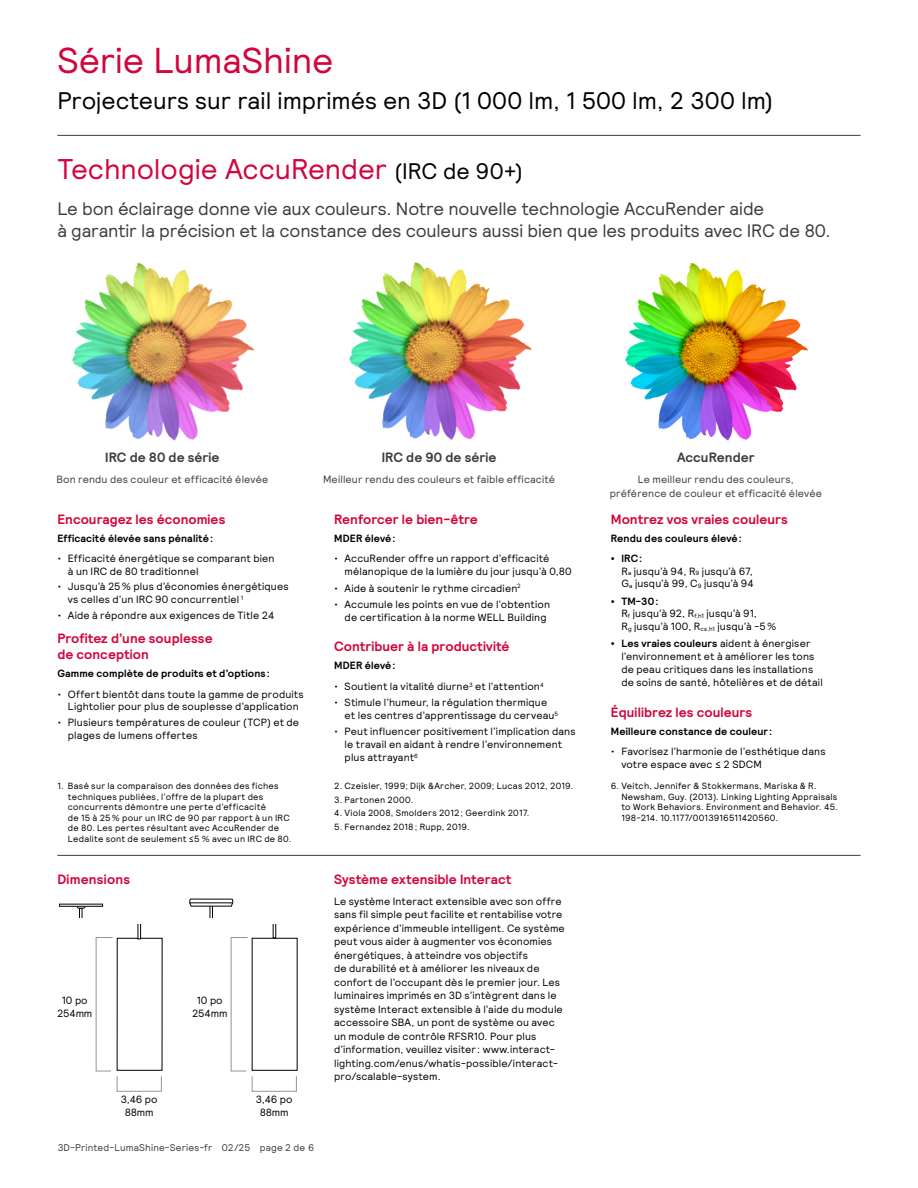
<style>
.page{position:relative;width:918px;height:1188px;background:#fff}
.page>*{position:absolute;margin:0;border:0;box-sizing:border-box;transform-origin:0 0}
.t1{font:36px "Signify Relative";color:#d2053c}
.t2{font:28.5px "Signify Relative";letter-spacing:-.005em;color:#d2053c}
.t3{font:24px "Signify Relative";color:#000}
.t4{font:18px/22.5px "Signify Relative";letter-spacing:-.01em;color:#3c3c41}
.t5{font:700 13.5px/16.5px "Signify Relative";letter-spacing:.005em;color:#d2053c}
.t6{font:700 13.5px "Signify Relative";color:#3c3c41}
.t7{font:10.5px/13.5px "Signify Relative";letter-spacing:.015em;color:#000}
.t8{font:10.5px/13.5px "Signify Relative";letter-spacing:.015em;color:#3c3c41;text-align:center}
.t9{font:700 10.5px "Signify Relative";letter-spacing:.015em;color:#000}
.t10{font:10.5px/12.6px "Signify Relative";letter-spacing:-.005em;color:#000;text-align:center}
.t11{font:10.2px "Signify Relative";color:#000}
.t12{font:9.75px "Signify Relative";letter-spacing:.015em;color:#3c3c41}
.t13{font:9px/10.5px "Signify Relative";letter-spacing:.03em;color:#000}
.s1{font-size:22.5px;color:#000}
.s2{font-weight:700}
.s3{font-size:6.15px}
</style>
<div class="page">
<hr style="left:57px;top:135px;width:804px;height:1px;background:#3c3c41">
<img style="left:72px;top:263px;width:183px;height:178px">
<img style="left:349px;top:262px;width:183px;height:178px">
<img style="left:625px;top:263px;width:183px;height:178px">
<hr style="left:57px;top:855px;width:804px;height:1px;background:#3c3c41">
<svg style="left:76px;top:907px;width:10px;height:11px"></svg>
<svg style="left:189px;top:898px;width:45px;height:20px"></svg>
<div style="left:59px;top:904px;width:44px;height:3px;border:1px solid #000"></div>
<svg style="left:138px;top:924px;width:3px;height:15px"></svg>
<svg style="left:273px;top:924px;width:3px;height:14px"></svg>
<svg style="left:95px;top:937px;width:18px;height:135px"></svg>
<svg style="left:230px;top:937px;width:18px;height:135px"></svg>
<div style="left:117px;top:1076px;width:45px;height:16px;border:1px solid #939598"></div>
<div style="left:252px;top:1076px;width:45px;height:16px;border:1px solid #939598"></div>
<h1 class="t1" style="left:57px;top:37px;width:278px">Série LumaShine</h1>
<h3 class="t3" style="left:57px;top:85px;width:717px">Projecteurs sur rail imprimés en 3D (1 000 lm, 1 500 lm, 2 300 lm)</h3>
<h2 class="t2" style="left:57px;top:150px;width:467px">Technologie AccuRender <span class="s1">(IRC de 90+)</span></h2>
<h3 class="t4" style="left:57px;top:196px;width:775px">Le bon éclairage donne vie aux couleurs. Notre nouvelle technologie AccuRender aide<br>à garantir la précision et la constance des couleurs aussi bien que les produits avec IRC de 80.</h3>
<p class="t6" style="left:105px;top:448px;width:116px">IRC de 80 de série</p>
<p class="t8" style="left:56px;top:472px;width:213px">Bon rendu des couleur et efficacité élevée</p>
<p class="t5" style="left:57px;top:510px;width:170px">Encouragez les économies</p>
<p class="t9" style="left:57px;top:531px;width:157px">Efficacité élevée sans pénalité:</p>
<p class="t7" style="left:68px;top:551px;width:208px;line-height:12.8px;text-indent:-10px">• Efficacité énergétique se comparant bien à un IRC de 80 traditionnel</p>
<p class="t7" style="left:68px;top:580px;width:222px;line-height:12.8px;text-indent:-11px">• Jusqu’à 25% plus d’économies énergétiques vs celles d’un IRC 90 concurrentiel <sup>1</sup></p>
<p class="t7" style="left:57px;top:608px;width:218px">• Aide à répondre aux exigences de Title 24</p>
<p class="t5" style="left:57px;top:630px;width:157px">Profitez d’une souplesse de conception</p>
<p class="t9" style="left:57px;top:667px;width:214px">Gamme complète de produits et d’options:</p>
<p class="t7" style="left:57px;top:687px;width:248px;line-height:12.8px;text-align:center">• Offert bientôt dans toute la gamme de produits<br>Lightolier pour plus de souplesse d’application</p>
<p class="t7" style="left:68px;top:716px;width:233px;line-height:12.8px;text-indent:-10px">• Plusieurs températures de couleur (TCP) et de plages de lumens offertes</p>
<p class="t6" style="left:382px;top:448px;width:116px">IRC de 90 de série</p>
<p class="t8" style="left:323px;top:472px;width:234px">Meilleur rendu des couleurs et faible efficacité</p>
<p class="t5" style="left:334px;top:510px;width:145px">Renforcer le bien-être</p>
<p class="t9" style="left:334px;top:531px;width:63px">MDER élevé:</p>
<p class="t7" style="left:345px;top:551px;width:229px;text-indent:-10px">• AccuRender offre un rapport d’efficacité mélanopique de la lumière du jour jusqu’à 0,80</p>
<p class="t7" style="left:334px;top:581px;width:188px">• Aide à soutenir le rythme circadien<sup>2</sup></p>
<p class="t7" style="left:345px;top:597px;width:207px;text-indent:-10px">• Accumule les points en vue de l’obtention de certification à la norme WELL Building</p>
<p class="t5" style="left:334px;top:638px;width:177px">Contribuer à la productivité</p>
<p class="t9" style="left:334px;top:659px;width:63px">MDER élevé:</p>
<p class="t7" style="left:334px;top:679px;width:211px">• Soutient la vitalité diurne<sup>3</sup> et l’attention<sup>4</sup></p>
<p class="t7" style="left:345px;top:695px;width:215px;text-indent:-10px">• Stimule l’humeur, la régulation thermique et les centres d’apprentissage du cerveau<sup>5</sup></p>
<p class="t7" style="left:345px;top:724px;width:233px;text-indent:-10px">• Peut influencer positivement l’implication dans le travail en aidant à rendre l’environnement plus attrayant<sup>6</sup></p>
<p class="t13" style="left:68px;top:780px;width:225px;text-indent:-11px">1. Basé sur la comparaison des données des fiches techniques publiées, l’offre de la plupart des concurrents démontre une perte d’efficacité<br>de 15 à 25% pour un IRC de 90 par rapport à un IRC de 80. Les pertes résultant avec AccuRender de Ledalite sont de seulement ≤5 % avec un IRC de 80.</p>
<p class="t13" style="left:334px;top:780px;width:241px">2. Czeisler, 1999; Dijk &amp;Archer, 2009; Lucas 2012, 2019.</p>
<p class="t13" style="left:334px;top:794px;width:81px">3. Partonen 2000.</p>
<p class="t13" style="left:334px;top:807px;width:197px">4. Viola 2008, Smolders 2012; Geerdink 2017.</p>
<p class="t13" style="left:334px;top:821px;width:137px">5. Fernandez 2018; Rupp, 2019.</p>
<p class="t5" style="left:57px;top:870px;width:74px">Dimensions</p>
<p class="t10" style="left:57px;top:994px;width:37px">10 po<br>254mm</p>
<p class="t7" style="left:121px;top:1093px;width:38px;line-height:12.6px;text-align:center">3,46 po<br>88mm</p>
<p class="t10" style="left:192px;top:994px;width:37px">10 po<br>254mm</p>
<p class="t7" style="left:256px;top:1093px;width:38px;line-height:12.6px;text-align:center">3,46 po<br>88mm</p>
<p class="t11" style="left:68px;top:1138px;width:26px">3.46"</p>
<p class="t11" style="left:199px;top:1138px;width:26px">3.46"</p>
<p class="t12" style="left:57px;top:1141px;width:258px">3D-Printed-LumaShine-Series-fr 02/25 page 2 de 6</p>
<p class="t5" style="left:334px;top:870px;width:179px">Système extensible Interact</p>
<p class="t7" style="left:334px;top:894px;width:232px">Le système Interact extensible avec son offre sans fil simple peut facilite et rentabilise votre expérience d’immeuble intelligent. Ce système peut vous aider à augmenter vos économies énergétiques, à atteindre vos objectifs<br>de durabilité et à améliorer les niveaux de confort de l’occupant dès le premier jour. Les luminaires imprimés en 3D s’intègrent dans le système Interact extensible à l’aide du module accessoire SBA, un pont de système ou avec un module de contrôle RFSR10. Pour plus d’information, veuillez visiter: www.interact&shy;lighting.com/enus/whatis-possible/interact&shy;pro/scalable-system.</p>
<p class="t6" style="left:677px;top:448px;width:79px">AccuRender</p>
<p class="t8" style="left:610px;top:472px;width:214px">Le meilleur rendu des couleurs, préférence de couleur et efficacité élevée</p>
<p class="t5" style="left:611px;top:510px;width:179px">Montrez vos vraies couleurs</p>
<p class="t9" style="left:611px;top:531px;width:133px">Rendu des couleurs élevé:</p>
<p class="t7" style="left:621px;top:551px;width:134px;line-height:12.8px;text-indent:-10px"><span class="s2">• IRC:<br></span>R<span class="s3">a</span> jusqu’à 94, R<span class="s3">9</span> jusqu’à 67,<br>G<span class="s3">a</span> jusqu’à 99, C<span class="s3">9</span> jusqu’à 94</p>
<p class="t7" style="left:621px;top:594px;width:157px;line-height:12.8px;text-indent:-10px"><span class="s2">• TM-30:<br></span>R<span class="s3">f</span> jusqu’à 92, R<span class="s3">f,h1</span> jusqu’à 91,<br>R<span class="s3">g</span> jusqu’à 100, R<span class="s3">cs,h1</span> jusqu’à -5%</p>
<p class="t7" style="left:621px;top:637px;width:203px;line-height:12.8px;text-indent:-10px"><span class="s2">• Les vraies couleurs</span> aident à énergiser l’environnement et à améliorer les tons de peau critiques dans les installations de soins de santé, hôtelières et de détail</p>
<p class="t5" style="left:611px;top:704px;width:143px">Équilibrez les couleurs</p>
<p class="t9" style="left:611px;top:725px;width:163px">Meilleure constance de couleur:</p>
<p class="t7" style="left:621px;top:745px;width:206px;line-height:12.8px;text-indent:-10px">• Favorisez l’harmonie de l’esthétique dans votre espace avec ≤ 2 SDCM</p>
<p class="t13" style="left:621px;top:780px;width:218px;text-indent:-11px">6. Veitch, Jennifer &amp; Stokkermans, Mariska &amp; R.<br>Newsham, Guy. (2013). Linking Lighting Appraisals to Work Behaviors. Environment and Behavior. 45.<br>198-214. 10.1177/0013916511420560.</p>
</div>
